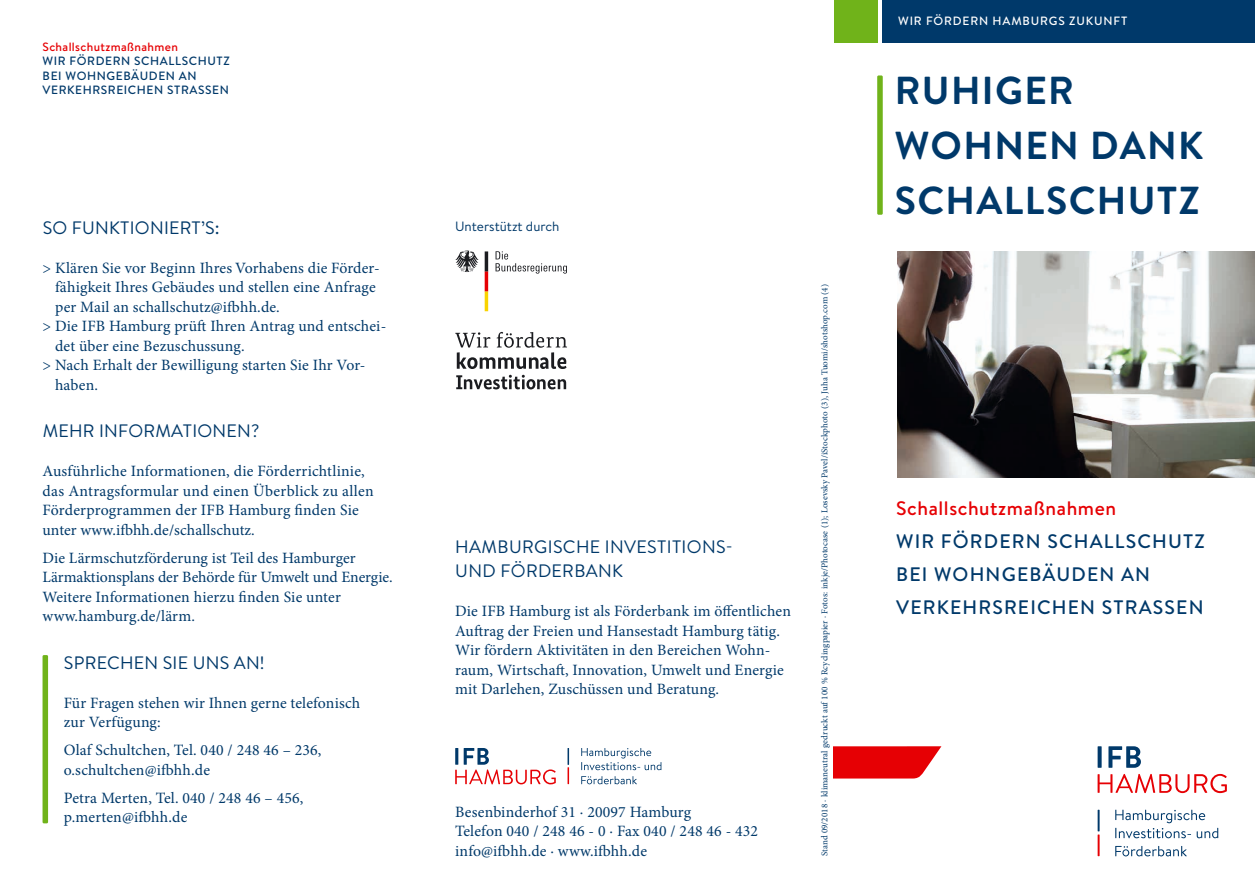
<style>
.page{position:relative;width:1255px;height:893px;background:#fff}
.page>*{position:absolute;margin:0;border:0;box-sizing:border-box;transform-origin:0 0}
.t1{font:700 39px/54.9px "Brandon Text";letter-spacing:.035em;color:#00396a}
.t2{font:500 19.5px/33px "Brandon Text";letter-spacing:.06em;color:#00396a}
.t3{font:500 19.5px "Brandon Text";letter-spacing:.03em;color:#e60004}
.t4{font:18px/24px "Brandon Text";letter-spacing:.015em;color:#00396a}
.t5{font:15.75px/19.5px "Minion Pro";letter-spacing:.01em;color:#00396a}
.t6{font:13.5px "Brandon Text";color:#00396a}
.t7{font:500 12px/14.4px "Brandon Text";letter-spacing:.05em;color:#00396a}
.t8{font:500 12px "Brandon Text";letter-spacing:.07em;color:#fff}
.t9{font:500 12px "Brandon Text";letter-spacing:.03em;color:#e60004}
.t10{font:9px "Minion Pro";letter-spacing:.005em;color:#00396a}
</style>
<div class="page">
<svg style="left:455px;top:748px;width:100px;height:36px"></svg>
<svg style="left:581px;top:776px;width:56px;height:8px"></svg>
<svg style="left:581px;top:748px;width:80px;height:22px"></svg>
<svg style="left:567px;top:748px;width:2px;height:36px"></svg>
<div style="left:43px;top:655px;width:5px;height:168px;background:#70b31a"></div>
<svg style="left:455px;top:250px;width:23px;height:22px"></svg>
<svg style="left:484px;top:251px;width:4px;height:60px"></svg>
<svg style="left:495px;top:251px;width:72px;height:23px"></svg>
<svg style="left:456px;top:375px;width:110px;height:14px"></svg>
<svg style="left:455px;top:332px;width:112px;height:37px"></svg>
<img style="left:897px;top:252px;width:357px;height:225px">
<div style="left:882px;top:0;width:372px;height:43px;background:#00396a"></div>
<div style="left:833px;top:0;width:44px;height:43px;background:#70b31a"></div>
<hr style="left:1097px;top:810px;width:2px;height:21px;background:#00396a">
<hr style="left:1097px;top:834px;width:2px;height:22px;background:#e60004">
<svg style="left:1097px;top:746px;width:43px;height:22px"></svg>
<svg style="left:1097px;top:774px;width:129px;height:19px"></svg>
<svg style="left:1115px;top:846px;width:71px;height:10px"></svg>
<svg style="left:1115px;top:810px;width:103px;height:28px"></svg>
<div style="left:877px;top:75px;width:5px;height:140px;background:#70b31a"></div>
<svg style="left:833px;top:746px;width:108px;height:33px"></svg>
<p class="t9" style="left:43px;top:39px;width:137px">Schallschutzmaßnahmen</p>
<p class="t7" style="left:43px;top:54px;width:189px">WIR FÖRDERN SCHALLSCHUTZ<br>BEI WOHNGEBÄUDEN AN<br>VERKEHRSREICHEN STRASSEN</p>
<p class="t4" style="left:43px;top:215px;width:179px">SO FUNKTIONIERT’S:</p>
<p class="t5" style="left:43px;top:258px;width:339px">&gt; Klären Sie vor Beginn Ihres Vorhabens die Förder-</p>
<p class="t5" style="left:55px;top:277px;width:322px">fähigkeit Ihres Gebäudes und stellen eine Anfrage</p>
<p class="t5" style="left:55px;top:297px;width:226px">per Mail an schallschutz@ifbhh.de.</p>
<p class="t5" style="left:43px;top:316px;width:345px">&gt; Die IFB Hamburg prüft Ihren Antrag und entschei-</p>
<p class="t5" style="left:55px;top:336px;width:191px">det über eine Bezuschussung.</p>
<p class="t5" style="left:43px;top:355px;width:324px">&gt; Nach Erhalt der Bewilligung starten Sie Ihr Vor-</p>
<p class="t5" style="left:55px;top:375px;width:44px">haben.</p>
<p class="t4" style="left:43px;top:418px;width:218px">MEHR INFORMATIONEN?</p>
<p class="t5" style="left:43px;top:462px;width:333px">Ausführliche Informationen, die Förderrichtlinie, das Antragsformular und einen Überblick zu allen Förderprogrammen der IFB Hamburg finden Sie unter www.ifbhh.de/schallschutz.</p>
<p class="t5" style="left:43px;top:548px;width:351px">Die Lärmschutzförderung ist Teil des Hamburger Lärmaktionsplans der Behörde für Umwelt und Energie.<br>Weitere Informationen hierzu finden Sie unter www.hamburg.de/lärm.</p>
<p class="t4" style="left:64px;top:650px;width:202px">SPRECHEN SIE UNS AN!</p>
<p class="t5" style="left:64px;top:693px;width:298px">Für Fragen stehen wir Ihnen gerne telefonisch zur Verfügung:</p>
<p class="t5" style="left:64px;top:741px;width:259px">Olaf Schultchen, Tel. 040 / 248 46 – 236, o.schultchen@ifbhh.de</p>
<p class="t5" style="left:64px;top:788px;width:241px">Petra Merten, Tel. 040 / 248 46 – 456, p.merten@ifbhh.de</p>
<p class="t6" style="left:455px;top:217px;width:106px">Unterstützt durch</p>
<p class="t4" style="left:455px;top:535px;width:279px">HAMBURGISCHE INVESTITIONS-<br>UND FÖRDERBANK</p>
<p class="t5" style="left:455px;top:602px;width:337px">Die IFB Hamburg ist als Förderbank im öffentlichen Auftrag der Freien und Hansestadt Hamburg tätig.<br>Wir fördern Aktivitäten in den Bereichen Wohn&shy;raum, Wirtschaft, Innovation, Umwelt und Energie mit Darlehen, Zuschüssen und Beratung.</p>
<p class="t5" style="left:455px;top:802px;width:304px">Besenbinderhof 31 · 20097 Hamburg<br>Telefon 040 / 248 46 - 0 · Fax 040 / 248 46 - 432 info@ifbhh.de · www.ifbhh.de</p>
<p class="t10" style="left:818px;top:856px;width:574px;rotate:-90deg">Stand 09/2018 · klimaneutral gedruckt auf 100 % Rcyclingpapier · Fotos: inkje/Photocase (1); Losevsky Pavel/iStockphoto (3), Juha Tuomi/shotshop.com (4)</p>
<p class="t8" style="left:898px;top:13px;width:231px">WIR FÖRDERN HAMBURGS ZUKUNFT</p>
<h1 class="t1" style="left:894px;top:62px;width:310px">RUHIGER<br>WOHNEN DANK<br>SCHALLSCHUTZ</h1>
<p class="t3" style="left:896px;top:495px;width:221px">Schallschutzmaßnahmen</p>
<p class="t2" style="left:896px;top:525px;width:310px">WIR FÖRDERN SCHALLSCHUTZ<br>BEI WOHNGEBÄUDEN AN<br>VERKEHRSREICHEN STRASSEN</p>
</div>
